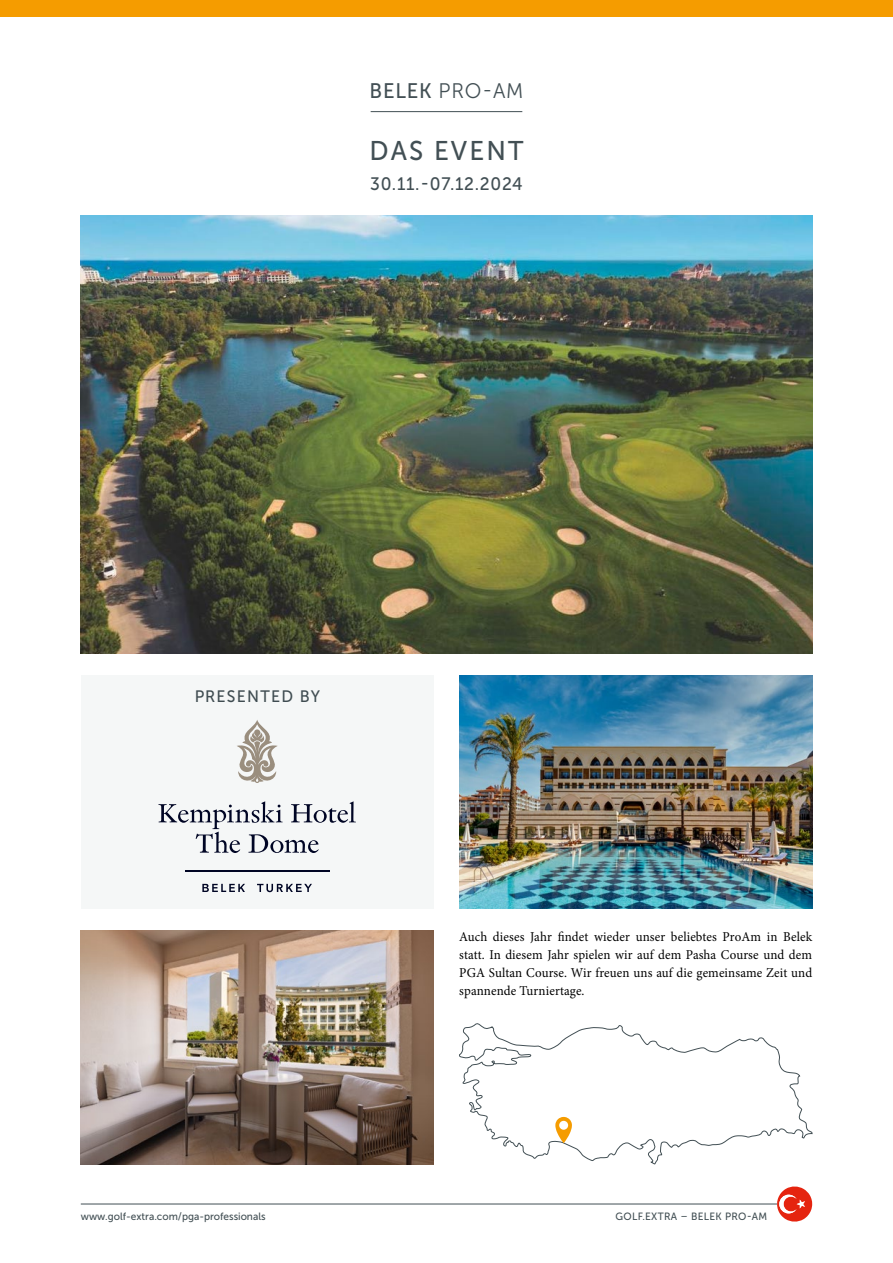
<style>
.page{position:relative;width:893px;height:1263px;background:#fff}
.page>*{position:absolute;margin:0;border:0;box-sizing:border-box;transform-origin:0 0}
.t1{font:27px "Museo Sans 500";letter-spacing:.08em;color:#424f54;scale:.96 1}
.t2{font:21px "Museo Sans 300";color:#424f54;scale:.96 1}
.t3{font:18px "Museo Sans 500";letter-spacing:.04em;color:#424f54;scale:.96 1}
.t4{font:16.5px "Museo Sans 500";letter-spacing:.08em;color:#424f54;scale:.96 1}
.t5{font:13.5px/18px "Minion Pro";letter-spacing:.01em;color:#000;text-align:justify;scale:.96 1}
.t6{font:10.5px "Museo Sans 500";color:#424f54;scale:.96 1}
.t7{font:10.5px "Museo Sans 500";letter-spacing:.03em;color:#424f54;scale:.96 1}
.s1{font-family:"Museo Sans 500"}
</style>
<div class="page">
<div style="left:81px;top:675px;width:353px;height:234px;background:#f5f7f7"></div>
<img style="left:81px;top:216px;width:731px;height:438px">
<img style="left:459px;top:675px;width:353px;height:234px">
<img style="left:81px;top:930px;width:353px;height:234px">
<svg style="left:459px;top:1023px;width:353px;height:141px"></svg>
<svg style="left:555px;top:1117px;width:17px;height:26px"></svg>
<svg style="left:158px;top:801px;width:198px;height:52px"></svg>
<svg style="left:202px;top:884px;width:43px;height:8px"></svg>
<svg style="left:257px;top:884px;width:55px;height:8px"></svg>
<hr style="left:185px;top:870px;width:144px;height:1px;background:#000626">
<svg style="left:237px;top:720px;width:41px;height:63px"></svg>
<hr style="left:81px;top:1203px;width:717px;height:1px;background:#424f54">
<hr style="left:371px;top:111px;width:151px;height:1px;background:#424f54">
<div style="left:0;top:0;width:893px;height:17px;background:#f59c00"></div>
<svg style="left:775px;top:1186px;width:38px;height:36px"></svg>
<h2 class="t2" style="left:369px;top:79px;width:162px"><span class="s1">BELEK</span> PRO-AM</h2>
<h1 class="t1" style="left:370px;top:135px;width:162px">DAS EVENT</h1>
<h3 class="t3" style="left:370px;top:173px;width:160px">30.11.-07.12.2024</h3>
<p class="t4" style="left:194px;top:688px;width:133px">PRESENTED BY</p>
<p class="t5" style="left:459px;top:928px;width:369px">Auch dieses Jahr findet wieder unser beliebtes ProAm in Belek statt. In diesem Jahr spielen wir auf dem Pasha Course und dem PGA Sultan Course. Wir freuen uns auf die gemeinsame Zeit und spannende Turniertage.</p>
<p class="t6" style="left:81px;top:1211px;width:194px">www.golf-extra.com/pga-professionals</p>
<p class="t7" style="left:615px;top:1211px;width:160px">GOLF.EXTRA – BELEK PRO-AM</p>
</div>
